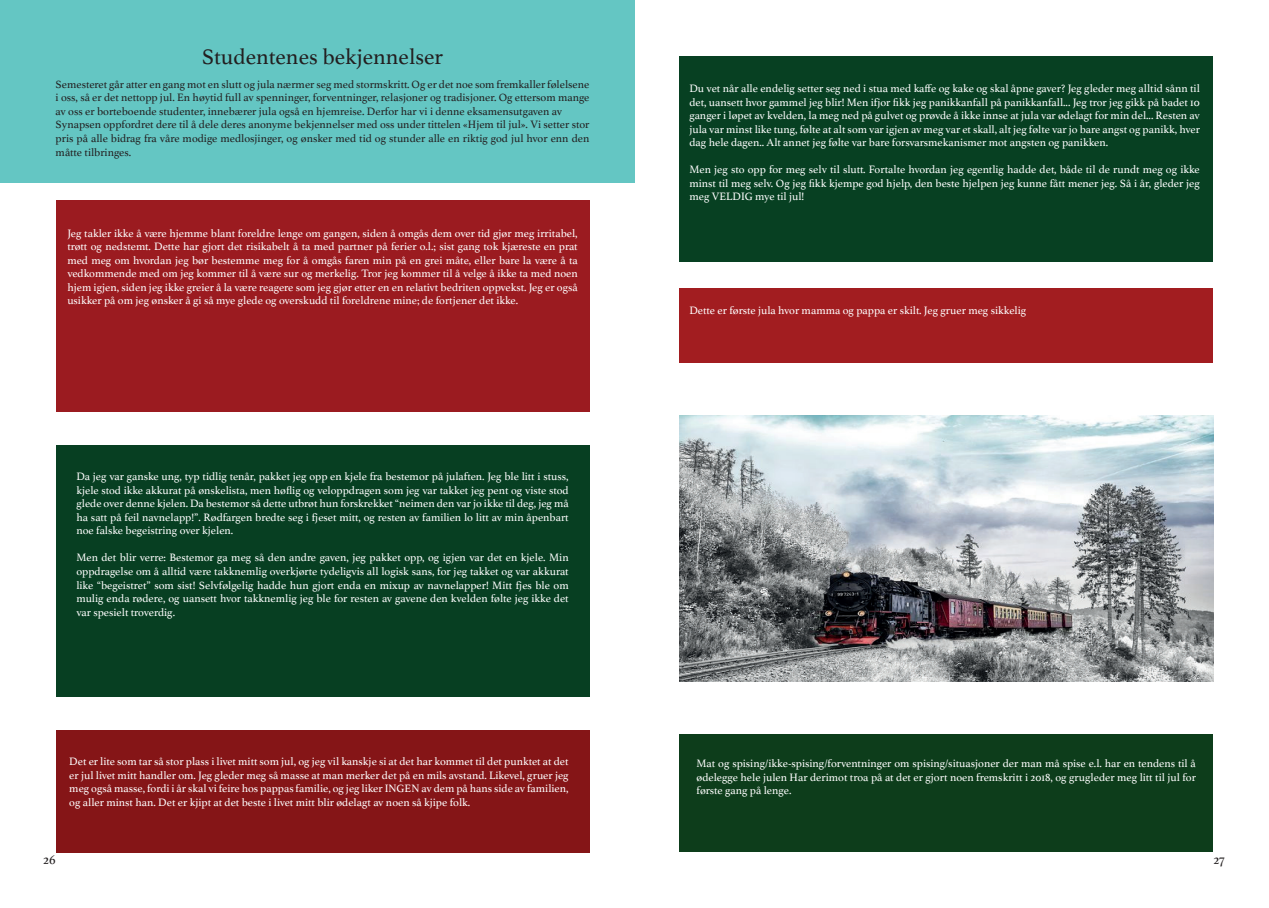
<style>
.page{position:relative;width:1269px;height:908px;background:#fff}
.page>*{position:absolute;margin:0;border:0;box-sizing:border-box;transform-origin:0 0}
.t1{font:22.5px "Athelas";color:#231f20}
.t2{font:13.75px "Athelas";color:#231f20}
.t3{font:11.25px/13.5px "Athelas";color:#fff;text-align:justify}
.t4{font:11.25px/13.5px "Athelas";color:#231f20}
</style>
<div class="page">
<div style="left:0;top:0;width:634px;height:182px;background:#64c6c3"></div>
<div style="left:56px;top:200px;width:533px;height:211px;background:#9b1b20"></div>
<div style="left:56px;top:444px;width:533px;height:252px;background:#073f22"></div>
<div style="left:56px;top:729px;width:533px;height:122px;background:#851517"></div>
<div style="left:679px;top:56px;width:534px;height:205px;background:#074022"></div>
<div style="left:679px;top:288px;width:534px;height:74px;background:#a21d20"></div>
<div style="left:679px;top:734px;width:534px;height:117px;background:#0d3d1b"></div>
<img style="left:679px;top:416px;width:534px;height:264px">
<h1 class="t1" style="left:202px;top:38px;width:243px">Studentenes bekjennelser</h1>
<p class="t4" style="left:56px;top:77px;width:535px">Semesteret går atter en gang mot en slutt og jula nærmer seg med stormskritt. Og er det noe som fremkaller følelsene i oss, så er det nettopp jul. En høytid full av spenninger, forventninger, relasjoner og tradisjoner. Og ettersom mange av oss er borteboende studenter, innebærer jula også en hjemreise. Derfor har vi i denne eksamensutgaven av Synapsen oppfordret dere til å dele deres anonyme bekjennelser med oss under tittelen «Hjem til jul». Vi setter stor pris på alle bidrag fra våre modige medlosjinger, og ønsker med tid og stunder alle en riktig god jul hvor enn den måtte tilbringes.</p>
<p class="t3" style="left:689px;top:81px;width:512px">Du vet når alle endelig setter seg ned i stua med kaffe og kake og skal åpne gaver? Jeg gleder meg alltid sånn til det, uansett hvor gammel jeg blir! Men ifjor fikk jeg panikkanfall på panikkanfall... Jeg tror jeg gikk på badet 10 ganger i løpet av kvelden, la meg ned på gulvet og prøvde å ikke innse at jula var ødelagt for min del... Resten av jula var minst like tung, følte at alt som var igjen av meg var et skall, alt jeg følte var jo bare angst og panikk, hver dag hele dagen.. Alt annet jeg følte var bare forsvarsmekanismer mot angsten og panikken.</p>
<p class="t3" style="left:689px;top:162px;width:512px">Men jeg sto opp for meg selv til slutt. Fortalte hvordan jeg egentlig hadde det, både til de rundt meg og ikke minst til meg selv. Og jeg fikk kjempe god hjelp, den beste hjelpen jeg kunne fått mener jeg. Så i år, gleder jeg meg VELDIG mye til jul!</p>
<p class="t3" style="left:67px;top:226px;width:512px">Jeg takler ikke å være hjemme blant foreldre lenge om gangen, siden å omgås dem over tid gjør meg irritabel, trøtt og nedstemt. Dette har gjort det risikabelt å ta med partner på ferier o.l.; sist gang tok kjæreste en prat med meg om hvordan jeg bør bestemme meg for å omgås faren min på en grei måte, eller bare la være å ta vedkommende med om jeg kommer til å være sur og merkelig. Tror jeg kommer til å velge å ikke ta med noen hjem igjen, siden jeg ikke greier å la være reagere som jeg gjør etter en en relativt bedriten oppvekst. Jeg er også usikker på om jeg ønsker å gi så mye glede og overskudd til foreldrene mine; de fortjener det ikke.</p>
<p class="t3" style="left:76px;top:469px;width:494px">Da jeg var ganske ung, typ tidlig tenår, pakket jeg opp en kjele fra bestemor på julaften. Jeg ble litt i stuss, kjele stod ikke akkurat på ønskelista, men høflig og veloppdragen som jeg var takket jeg pent og viste stod glede over denne kjelen. Da bestemor så dette utbrøt hun forskrekket “neimen den var jo ikke til deg, jeg må ha satt på feil navnelapp!”. Rødfargen bredte seg i fjeset mitt, og resten av familien lo litt av min åpenbart noe falske begeistring over kjelen.</p>
<p class="t3" style="left:76px;top:550px;width:494px">Men det blir verre: Bestemor ga meg så den andre gaven, jeg pakket opp, og igjen var det en kjele. Min oppdragelse om å alltid være takknemlig overkjørte tydeligvis all logisk sans, for jeg takket og var akkurat like “begeistret” som sist! Selvfølgelig hadde hun gjort enda en mixup av navnelapper! Mitt fjes ble om mulig enda rødere, og uansett hvor takknemlig jeg ble for resten av gavene den kvelden følte jeg ikke det var spesielt troverdig.</p>
<p class="t3" style="left:69px;top:754px;width:501px">Det er lite som tar så stor plass i livet mitt som jul, og jeg vil kanskje si at det har kommet til det punktet at det er jul livet mitt handler om. Jeg gleder meg så masse at man merker det på en mils avstand. Likevel, gruer jeg meg også masse, fordi i år skal vi feire hos pappas familie, og jeg liker INGEN av dem på hans side av familien, og aller minst han. Det er kjipt at det beste i livet mitt blir ødelagt av noen så kjipe folk.</p>
<p class="t3" style="left:689px;top:303px;width:338px">Dette er første jula hvor mamma og pappa er skilt. Jeg gruer meg sikkelig</p>
<p class="t3" style="left:696px;top:756px;width:501px">Mat og spising/ikke-spising/forventninger om spising/situasjoner der man må spise e.l. har en tendens til å ødelegge hele julen Har derimot troa på at det er gjort noen fremskritt i 2018, og grugleder meg litt til jul for første gang på lenge.</p>
<p class="t2" style="left:43px;top:848px;width:14px">26</p>
<p class="t2" style="left:1213px;top:848px;width:13px">27</p>
</div>
